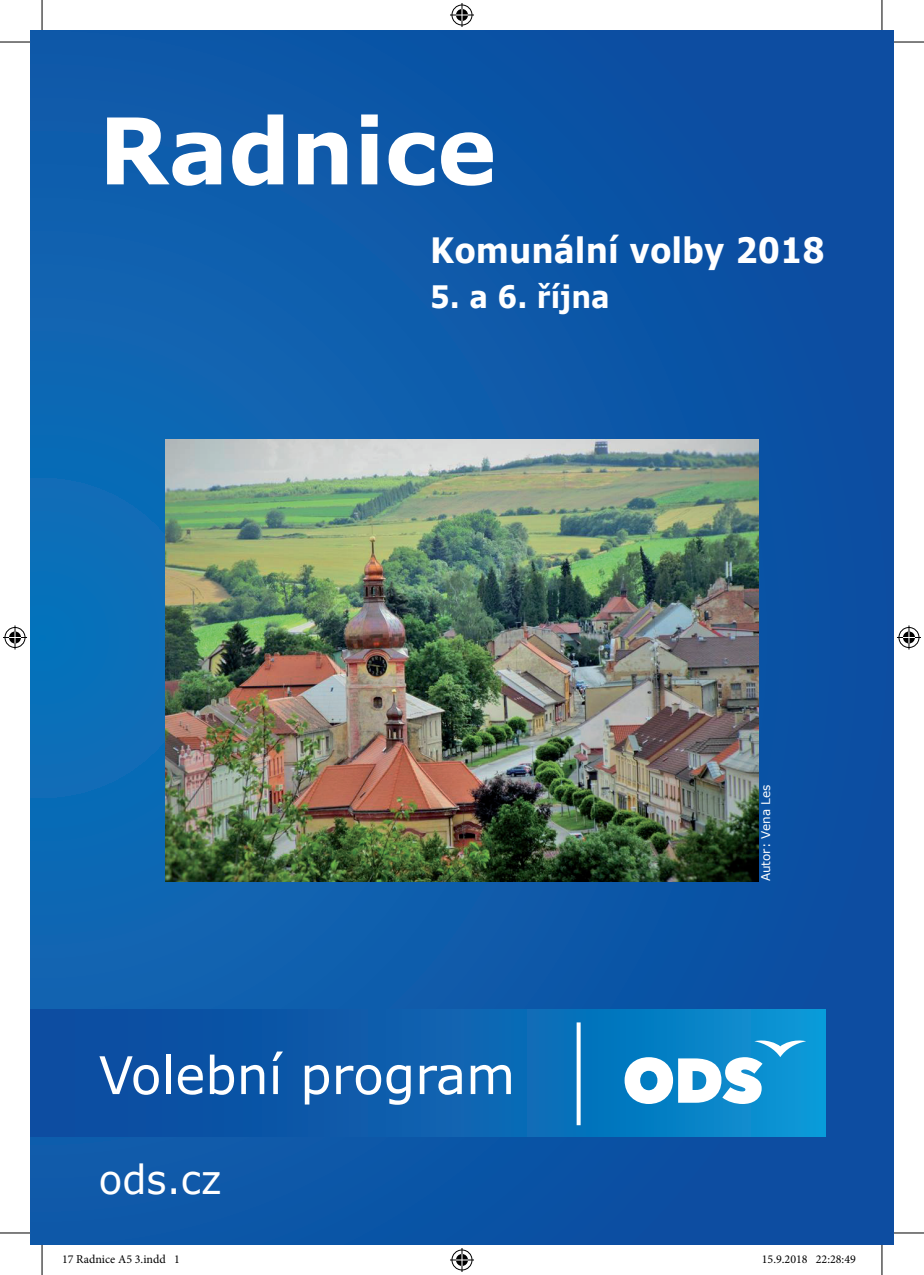
<style>
.page{position:relative;width:924px;height:1275px;background:#fff}
.page>*{position:absolute;margin:0;border:0;box-sizing:border-box;transform-origin:0 0}
.t1{font:700 92px "Verdana";color:#fff}
.t2{font:52px "Verdana";color:#fff}
.t3{font:40px "Verdana";color:#fff}
.t4{font:700 34.8px "Verdana";color:#fff;scale:.9 1}
.t5{font:700 30.8px "Verdana";color:#fff;scale:.9 1}
.t6{font:12px "Minion Pro";color:#000}
.t7{font:12px "Verdana";color:#fff}
</style>
<div class="page">
<div style="left:31px;top:31px;width:861px;height:1213px;background:linear-gradient(to right,#0f66b2,#0b4b9f)"></div>
<img style="left:166px;top:439px;width:591px;height:442px">
<div style="left:31px;top:1009px;width:793px;height:128px;background:linear-gradient(to right,#0d4198,#098ecf)"></div>
<svg style="left:624px;top:1039px;width:181px;height:65px"></svg>
<svg style="left:576px;top:1022px;width:4px;height:103px"></svg>
<hr style="left:0;top:42px;width:30px;height:1px;background:#000">
<hr style="left:893px;top:42px;width:30px;height:1px;background:#000">
<hr style="left:0;top:1232px;width:30px;height:1px;background:#000">
<hr style="left:893px;top:1232px;width:30px;height:1px;background:#000">
<hr style="left:42px;top:0;width:1px;height:30px;background:#000">
<hr style="left:42px;top:1245px;width:1px;height:30px;background:#000">
<hr style="left:881px;top:0;width:1px;height:30px;background:#000">
<hr style="left:881px;top:1245px;width:1px;height:30px;background:#000">
<svg style="left:450px;top:3px;width:24px;height:24px"></svg>
<svg style="left:450px;top:1248px;width:24px;height:24px"></svg>
<svg style="left:3px;top:625px;width:24px;height:24px"></svg>
<svg style="left:897px;top:625px;width:23px;height:24px"></svg>
<h1 class="t1" style="left:99px;top:86px;width:399px">Radnice</h1>
<h3 class="t4" style="left:430px;top:226px;width:440px">Komunální volby 2018</h3>
<h3 class="t5" style="left:430px;top:275px;width:201px">5. a 6. října</h3>
<h2 class="t2" style="left:99px;top:1039px;width:418px">Volební program</h2>
<h3 class="t3" style="left:99px;top:1152px;width:124px">ods.cz</h3>
<p class="t7" style="left:757px;top:881px;width:98px;rotate:-90deg">Autor: Vena Les</p>
<p class="t6" style="left:62px;top:1251px;width:119px">17 Radnice A5 3.indd 1</p>
<p class="t6" style="left:761px;top:1251px;width:95px">15.9.2018 22:28:49</p>
</div>
